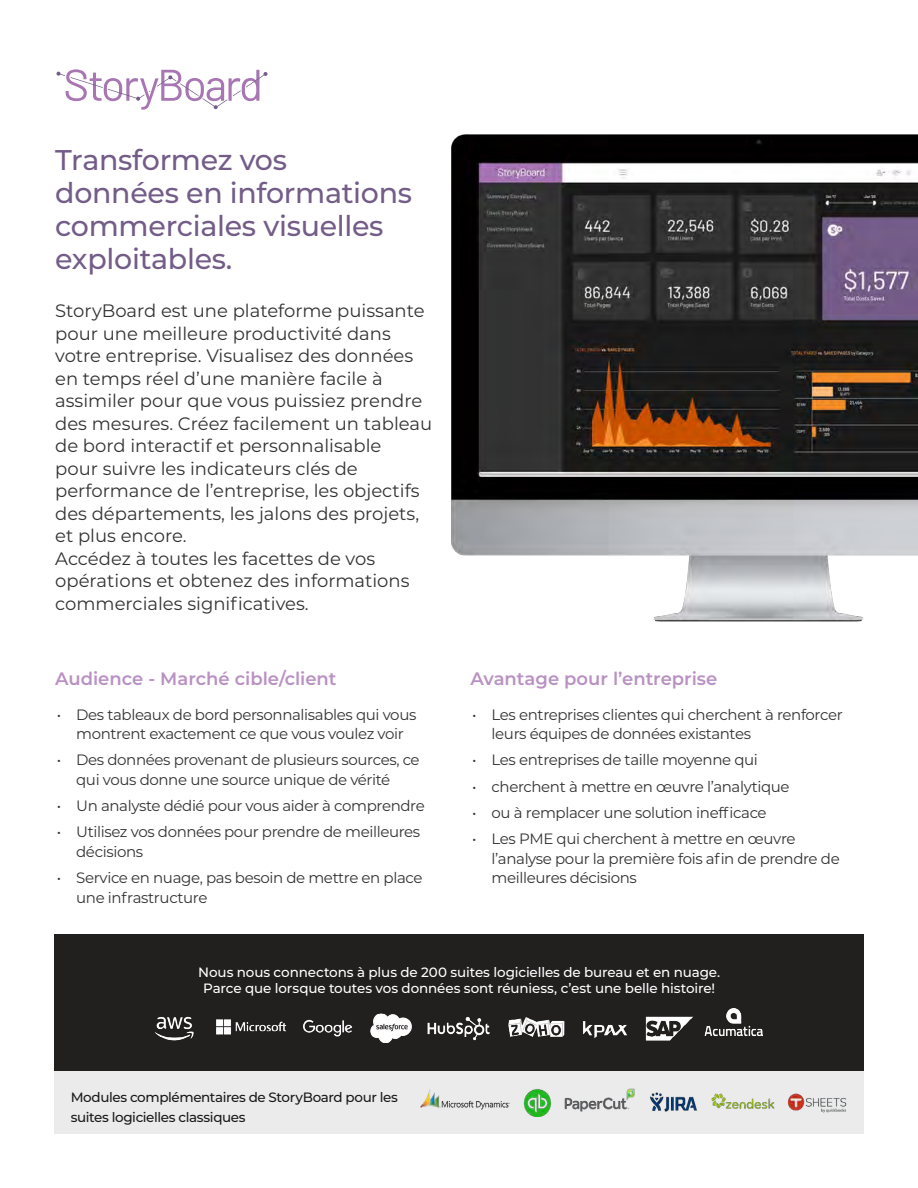
<style>
.page{position:relative;width:918px;height:1188px;background:#fff}
.page>*{position:absolute;margin:0;border:0;box-sizing:border-box;transform-origin:0 0}
.t1{font:500 28.5px/33px "Montserrat";letter-spacing:-.01em;color:#735d88}
.t2{font:18px/22.5px "Montserrat";color:#333}
.t3{font:600 18px "Montserrat";color:#b991c2}
.t4{font:15px/19.5px "Montserrat";letter-spacing:-.025em;color:#333}
.t5{font:500 13.5px/16.5px "Montserrat";letter-spacing:-.01em;color:#fff;text-align:center}
.t6{font:500 13.5px/19.5px "Montserrat";letter-spacing:-.025em;color:#1a1a1a}
</style>
<div class="page">
<svg style="left:56px;top:69px;width:212px;height:41px"></svg>
<img style="left:451px;top:134px;width:467px;height:488px">
<div style="left:54px;top:934px;width:810px;height:138px;background:#221f1f"></div>
<img style="left:156px;top:1008px;width:606px;height:34px">
<div style="left:54px;top:1072px;width:810px;height:62px;background:#ebebeb"></div>
<img style="left:420px;top:1089px;width:427px;height:28px">
<h1 class="t1" style="left:55px;top:143px;width:358px">Transformez vos données en informations commerciales visuelles exploitables.</h1>
<p class="t2" style="left:55px;top:299px;width:379px">StoryBoard est une plateforme puissante pour une meilleure productivité dans votre entreprise. Visualisez des données en temps réel d’une manière facile à assimiler pour que vous puissiez prendre des mesures. Créez facilement un tableau de bord interactif et personnalisable<br>pour suivre les indicateurs clés de performance de l’entreprise, les objectifs des départements, les jalons des projets, et plus encore.<br>Accédez à toutes les facettes de vos opérations et obtenez des informations commerciales significatives.</p>
<p class="t3" style="left:55px;top:666px;width:283px">Audience - Marché cible/client</p>
<p class="t3" style="left:471px;top:666px;width:248px">Avantage pour l’entreprise</p>
<p class="t4" style="left:57px;top:704px;width:361px;text-align:center">• Des tableaux de bord personnalisables qui vous montrent exactement ce que vous voulez voir</p>
<p class="t4" style="left:76px;top:750px;width:345px;text-indent:-19px">• Des données provenant de plusieurs sources, ce qui vous donne une source unique de vérité</p>
<p class="t4" style="left:57px;top:795px;width:370px">• Un analyste dédié pour vous aider à comprendre</p>
<p class="t4" style="left:76px;top:822px;width:346px;text-indent:-20px">• Utilisez vos données pour prendre de meilleures décisions</p>
<p class="t4" style="left:76px;top:867px;width:348px;text-indent:-20px">• Service en nuage, pas besoin de mettre en place une infrastructure</p>
<p class="t4" style="left:492px;top:704px;width:353px;text-indent:-20px">• Les entreprises clientes qui cherchent à renforcer leurs équipes de données existantes</p>
<p class="t4" style="left:472px;top:750px;width:287px">• Les entreprises de taille moyenne qui</p>
<p class="t4" style="left:472px;top:776px;width:319px">• cherchent à mettre en œuvre l’analytique</p>
<p class="t4" style="left:472px;top:802px;width:296px">• ou à remplacer une solution inefficace</p>
<p class="t4" style="left:492px;top:828px;width:350px;text-indent:-20px">• Les PME qui cherchent à mettre en œuvre l’analyse pour la première fois afin de prendre de meilleures décisions</p>
<p class="t5" style="left:198px;top:963px;width:524px">Nous nous connectons à plus de 200 suites logicielles de bureau et en nuage.<br>Parce que lorsque toutes vos données sont réuniess, c’est une belle histoire!</p>
<p class="t6" style="left:71px;top:1087px;width:329px">Modules complémentaires de StoryBoard pour les suites logicielles classiques</p>
</div>
